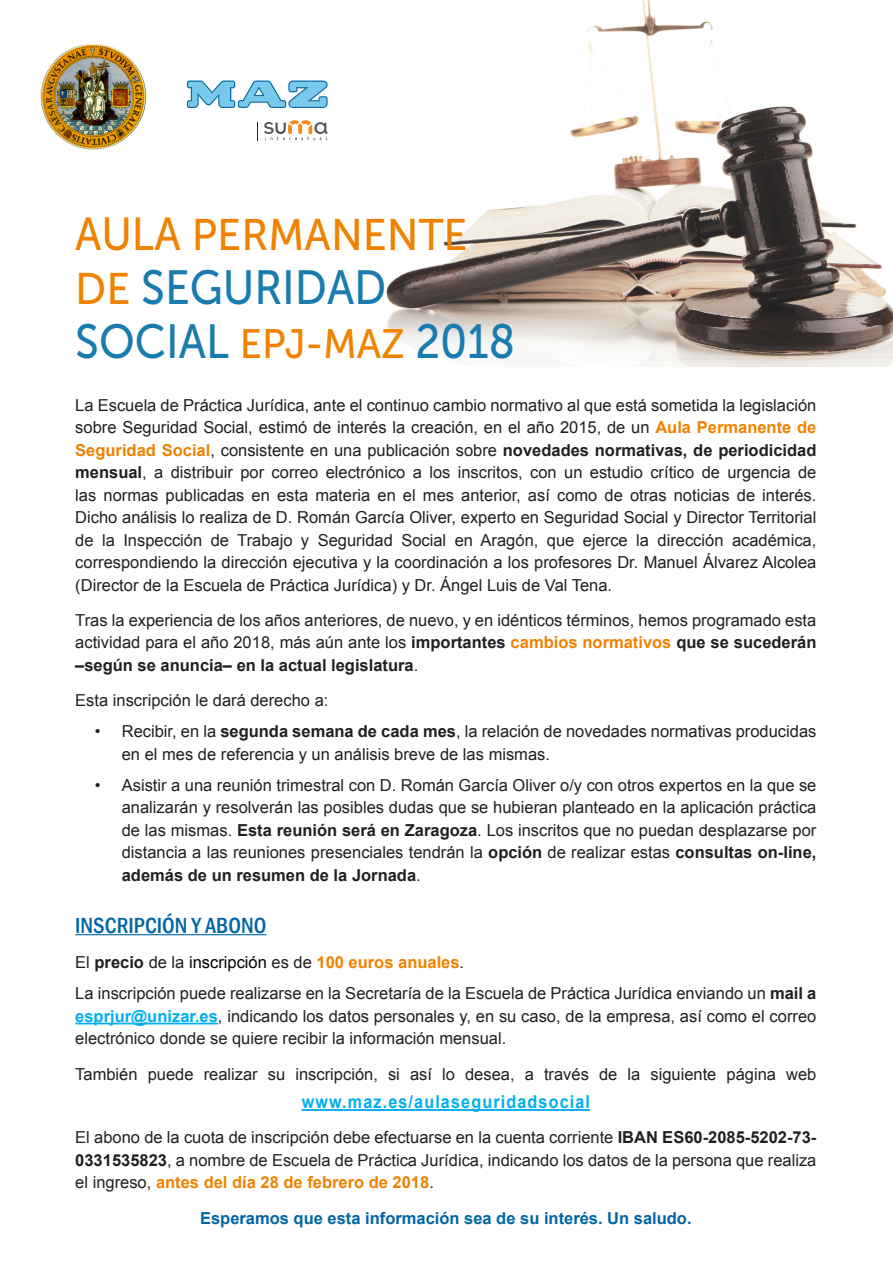
<style>
.page{position:relative;width:893px;height:1263px;background:#fff}
.page>*{position:absolute;margin:0;border:0;box-sizing:border-box;transform-origin:0 0}
.t1{font:47.85px/54px "Museo Sans 500";color:#1a7baf;scale:.91 1}
.t2{font:44.1px "Museo Sans 500";color:#ef8200;scale:.95 1}
.t3{font:500 condensed 22.5px "Franklin Gothic";color:#0065a4}
.t4{font:700 17.85px "Arial";letter-spacing:.07em;color:#00aeef;scale:.91 1}
.t5{font:16.5px/22.5px "Arial";color:#231f20;text-align:justify}
.t6{font:700 16.5px "Arial";color:#0065a4}
.t7{font:700 16.5px "Arial";color:#ef8200}
.s1{font-size:46.2px}
.s2{font-size:44.1px;color:#ef8200}
.s3{font-size:40.95px;color:#ef8200}
.s4{font-weight:700;color:#ef8200}
.s5{font-weight:700}
.s6{font-weight:400;color:#231f20}
.s7{color:#231f20}
.s8{font-weight:400;color:#000}
.s9{font-weight:700;color:#00aeef}
</style>
<div class="page">
<img style="left:386px;top:0;width:507px;height:367px">
<hr style="left:75px;top:934px;width:191px;height:1px;background:#0065a4">
<hr style="left:75px;top:1023px;width:143px;height:1px;background:#00aeef">
<hr style="left:302px;top:1109px;width:288px;height:2px;background:#00aeef">
<img style="left:40px;top:43px;width:107px;height:106px">
<svg style="left:187px;top:81px;width:141px;height:27px"></svg>
<svg style="left:264px;top:120px;width:64px;height:20px"></svg>
<svg style="left:257px;top:122px;width:1px;height:18px"></svg>
<p class="t2" style="left:75px;top:211px;width:414px"><span class="s1">AULA</span> PERMANENTE</p>
<p class="t1" style="left:75px;top:261px;width:485px"><span class="s2">DE</span> SEGURIDAD<br>SOCIAL <span class="s3">EPJ-MAZ</span> 2018</p>
<p class="t5" style="left:75px;top:394px;width:743px">La Escuela de Práctica Jurídica, ante el continuo cambio normativo al que está sometida la legislación sobre Seguridad Social, estimó de interés la creación, en el año 2015, de un <span class="s4">Aula Permanente de Seguridad Social</span>, consistente en una publicación sobre <span class="s5">novedades normativas, de periodicidad mensual</span>, a distribuir por correo electrónico a los inscritos, con un estudio crítico de urgencia de las normas publicadas en esta materia en el mes anterior, así como de otras noticias de interés.<br>Dicho análisis lo realiza de D. Román García Oliver, experto en Seguridad Social y Director Territorial de la Inspección de Trabajo y Seguridad Social en Aragón, que ejerce la dirección académica, correspondiendo la dirección ejecutiva y la coordinación a los profesores Dr. Manuel Álvarez Alcolea (Director de la Escuela de Práctica Jurídica) y Dr. Ángel Luis de Val Tena.</p>
<p class="t5" style="left:75px;top:609px;width:743px">Tras la experiencia de los años anteriores, de nuevo, y en idénticos términos, hemos programado esta actividad para el año 2018, más aún ante los <span class="s5">importantes</span> <span class="s4">cambios normativos</span> <span class="s5">que se sucederán –según se anuncia– en la actual legislatura</span>.</p>
<p class="t5" style="left:75px;top:689px;width:255px">Esta inscripción le dará derecho a:</p>
<p class="t5" style="left:122px;top:720px;width:696px;text-indent:-27px">• Recibir, en la <span class="s5">segunda semana de cada mes</span>, la relación de novedades normativas producidas en el mes de referencia y un análisis breve de las mismas.</p>
<p class="t5" style="left:122px;top:774px;width:696px;text-indent:-27px">• Asistir a una reunión trimestral con D. Román García Oliver o/y con otros expertos en la que se analizarán y resolverán las posibles dudas que se hubieran planteado en la aplicación práctica de las mismas. <span class="s5">Esta reunión será en Zaragoza</span>. Los inscritos que no puedan desplazarse por distancia a las reuniones presenciales tendrán la <span class="s5">opción</span> de realizar estas <span class="s5">consultas on-line, además de un resumen de la Jornada</span>.</p>
<p class="t3" style="left:75px;top:911px;width:193px">INSCRIPCIÓN Y ABONO</p>
<p class="t7" style="left:75px;top:951px;width:390px"><span class="s6">El</span> <span class="s7">precio</span> <span class="s6">de la</span> <span class="s8">inscripción</span> <span class="s6">es de</span> 100 euros anuales<span class="s6">.</span></p>
<p class="t5" style="left:75px;top:982px;width:743px">La inscripción puede realizarse en la Secretaría de la Escuela de Práctica Jurídica enviando un <span class="s5">mail a </span><span class="s9">esprjur@unizar.es</span>, indicando los datos personales y, en su caso, de la empresa, así como el correo electrónico donde se quiere recibir la información mensual.</p>
<p class="t5" style="left:75px;top:1063px;width:743px">También puede realizar su inscripción, si así lo desea, a través de la siguiente página web</p>
<p class="t4" style="left:302px;top:1090px;width:318px">www.maz.es/aulaseguridadsocial</p>
<p class="t5" style="left:75px;top:1126px;width:743px">El abono de la cuota de inscripción debe efectuarse en la cuenta corriente <span class="s5">IBAN ES60-2085-5202-73- 0331535823</span>, a nombre de Escuela de Práctica Jurídica, indicando los datos de la persona que realiza el ingreso, <span class="s4">antes del día 28 de febrero de 2018</span>.</p>
<p class="t6" style="left:200px;top:1207px;width:493px">Esperamos que esta información sea de su interés. Un saludo.</p>
</div>
